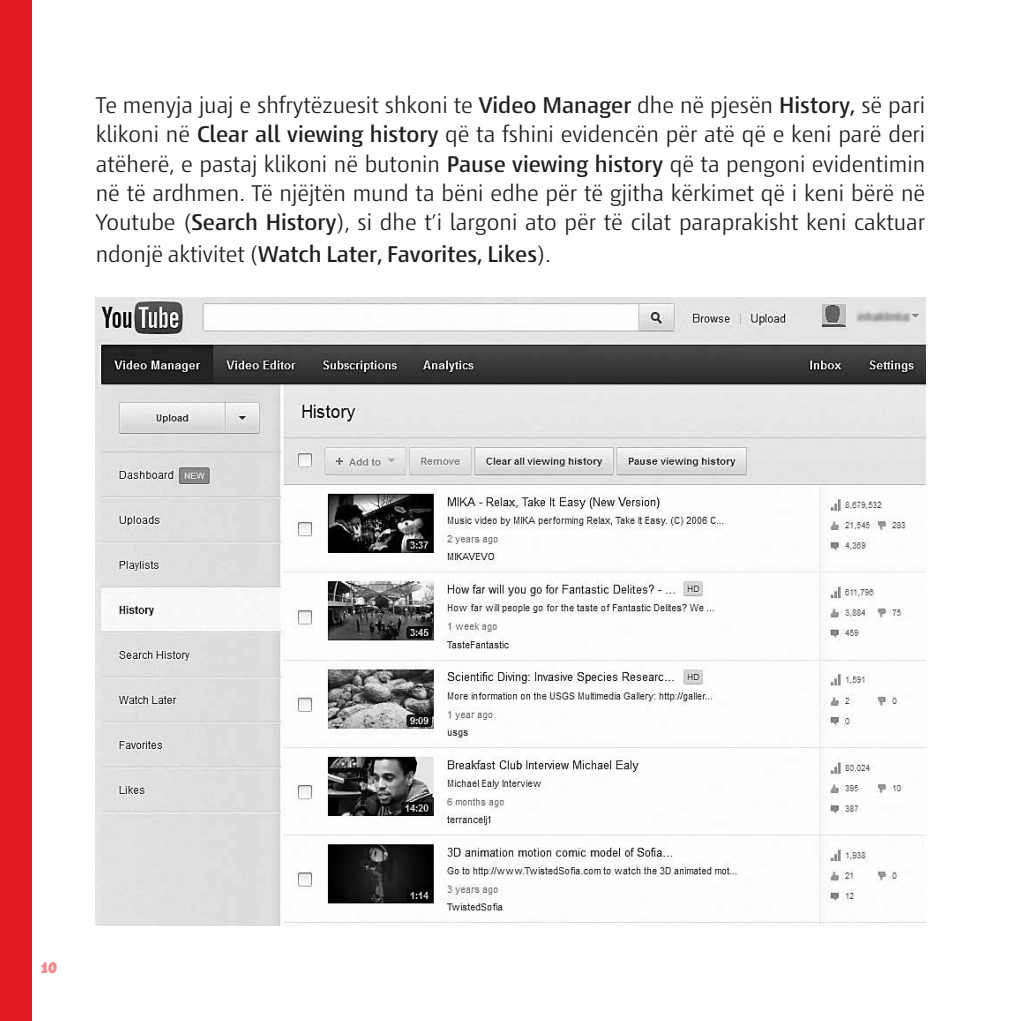
<style>
.page{position:relative;width:1021px;height:1021px;background:#fff}
.page>*{position:absolute;margin:0;border:0;box-sizing:border-box;transform-origin:0 0}
.t1{font:300 22.5px/29.2px "Den Haag Nova";color:#231f20;text-align:justify}
.t2{font:500 22.5px "Den Haag Nova";color:#231f20}
.t3{font:20.25px "Bello Pro mk";color:#f18d91}
.s1{font-weight:500}
.s2{font-weight:300}
</style>
<div class="page">
<div style="left:0;top:0;width:32px;height:1020px;background:#e31b23"></div>
<img style="left:96px;top:297px;width:712px;height:628px">
<img style="left:808px;top:297px;width:117px;height:628px">
<p class="t1" style="left:96px;top:89px;width:831px">Te menyja juaj e shfrytëzuesit shkoni te <span class="s1">Video Manager</span> dhe në pjesën <span class="s1">History,</span> së pari klikoni në <span class="s1">Clear all viewing history</span> që ta fshini evidencën për atë që e keni parë deri аtëherë, e pastaj klikoni në butonin <span class="s1">Pause viewing history</span> që ta pengoni evidentimin në të аrdhmen. Të njëjtën mund ta bëni edhe për të gjitha kërkimet që i keni bërë në Youtube (<span class="s1">Search History</span>), si dhe t’i largoni ato për të cilat paraprakisht keni caktuar</p>
<p class="t2" style="left:96px;top:238px;width:456px"><span class="s2">ndonjë aktivitet (</span>Watch Later, Favorites, Likes<span class="s2">).</span></p>
<p class="t3" style="left:40px;top:950px;width:18px">10</p>
</div>
